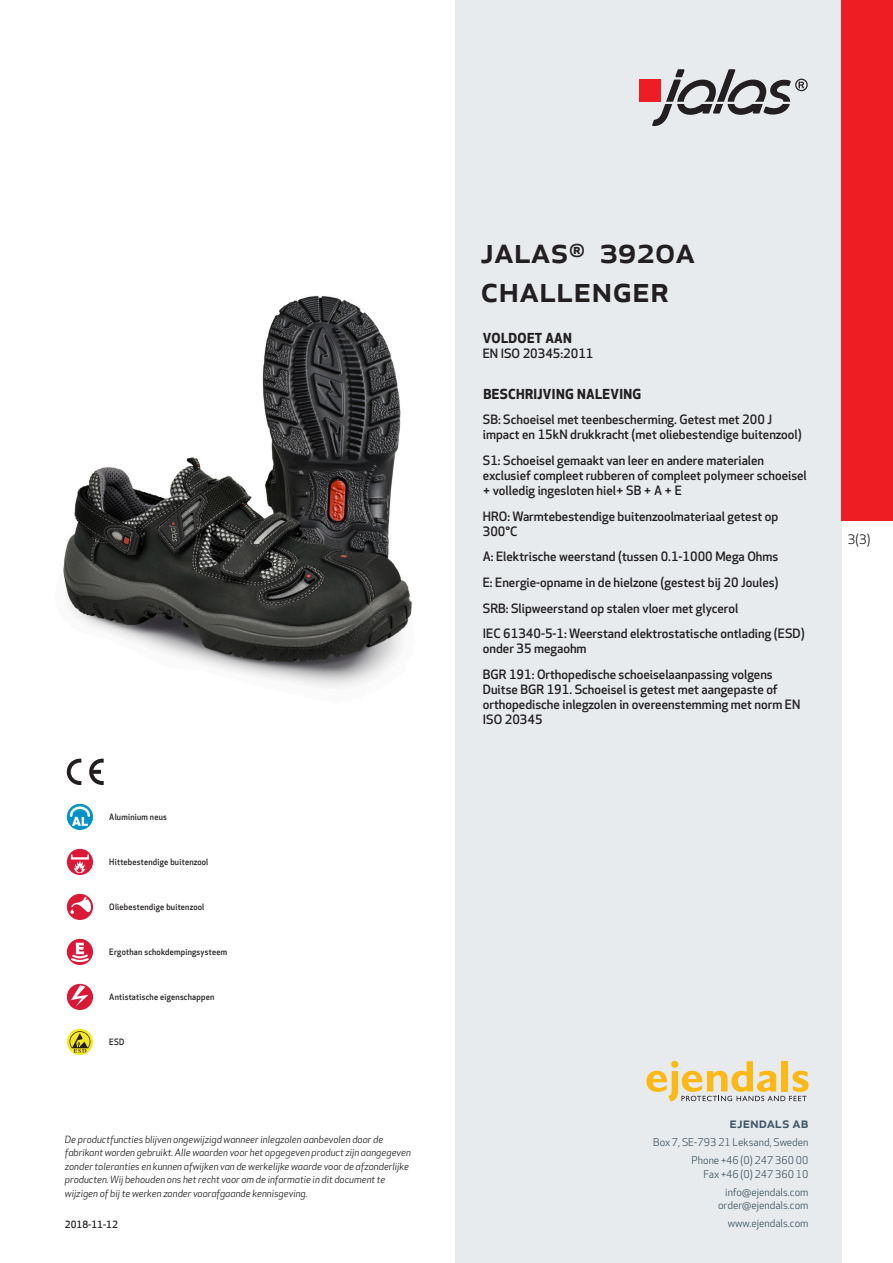
<style>
.page{position:relative;width:893px;height:1263px;background:#fff}
.page>*{position:absolute;margin:0;border:0;box-sizing:border-box;transform-origin:0 0}
.prodname{font:500 36px/39px "Apex New";color:#231f20}
.t1{font:500 15px "Apex New";color:#405968}
.Funktion_body{font:700 13.5px "Apex New";letter-spacing:.025em;color:#231f20}
.t2{font:12.75px "Apex New";color:#231f20}
.Funktion_body-2{font:500 12.6px/15px "Apex New";color:#231f20}
.t3{font:10.5px/18px "Apex New";color:#405968;text-align:right}
.t4{font:italic 9.75px/13.5px "Apex New";color:#231f20}
.t5{font:500 9.75px "Apex New";color:#231f20}
.Artikel{font:500 8.55px "Apex New";letter-spacing:.025em;color:#231f20;scale:.95 1}
</style>
<div class="page">
<div style="left:455px;top:0;width:387px;height:1263px;background:#e8ebee"></div>
<svg style="left:646px;top:1061px;width:162px;height:40px"></svg>
<img style="left:63px;top:296px;width:349px;height:391px">
<div style="left:842px;top:0;width:51px;height:520px;background:#ee1d23"></div>
<svg style="left:67px;top:804px;width:26px;height:26px"></svg>
<svg style="left:70px;top:806px;width:20px;height:20px"></svg>
<div style="left:67px;top:849px;width:26px;height:26px;background:#db1836;border-radius:50%"></div>
<svg style="left:71px;top:854px;width:18px;height:19px"></svg>
<div style="left:67px;top:894px;width:26px;height:26px;background:#db1836;border-radius:50%"></div>
<svg style="left:70px;top:897px;width:21px;height:17px"></svg>
<svg style="left:67px;top:939px;width:26px;height:26px"></svg>
<svg style="left:69px;top:943px;width:22px;height:20px"></svg>
<div style="left:67px;top:984px;width:26px;height:26px;background:#db1836;border-radius:50%"></div>
<svg style="left:71px;top:985px;width:18px;height:22px"></svg>
<svg style="left:67px;top:1029px;width:26px;height:26px"></svg>
<svg style="left:70px;top:1031px;width:20px;height:22px"></svg>
<svg style="left:89px;top:759px;width:15px;height:26px"></svg>
<svg style="left:67px;top:759px;width:14px;height:26px"></svg>
<div style="left:639px;top:80px;width:22px;height:22px;background:#ee1d23"></div>
<svg style="left:652px;top:69px;width:156px;height:57px"></svg>
<p class="Artikel" style="left:109px;top:811px;width:62px">Aluminium neus</p>
<p class="Artikel" style="left:109px;top:856px;width:106px">Hittebestendige buitenzool</p>
<p class="Artikel" style="left:109px;top:901px;width:102px">Oliebestendige buitenzool</p>
<p class="Artikel" style="left:109px;top:946px;width:126px">Ergothan schokdempingsysteem</p>
<p class="Artikel" style="left:109px;top:991px;width:112px">Antistatische eigenschappen</p>
<p class="Artikel" style="left:109px;top:1036px;width:17px">ESD</p>
<p class="t4" style="left:65px;top:1132px;width:347px">De productfuncties blijven ongewijzigd wanneer inlegzolen aanbevolen door de fabrikant worden gebruikt. Alle waarden voor het opgegeven product zijn aangegeven zonder toleranties en kunnen afwijken van de werkelijke waarde voor de afzonderlijke producten. Wij behouden ons het recht voor om de informatie in dit document te wijzigen of bij te werken zonder voorafgaande kennisgeving.</p>
<p class="t5" style="left:65px;top:1218px;width:54px">2018-11-12</p>
<p class="prodname" style="left:480px;top:230px;width:216px">JALAS<sup>®</sup> 3920A<br>Challenger</p>
<p class="Funktion_body" style="left:483px;top:328px;width:91px">VOLDOET AAN</p>
<p class="Funktion_body-2" style="left:483px;top:346px;width:112px">EN ISO 20345:2011</p>
<p class="Funktion_body" style="left:483px;top:384px;width:159px">BESCHRIJVING NALEVING</p>
<p class="Funktion_body-2" style="left:483px;top:412px;width:320px">SB: Schoeisel met teenbescherming. Getest met 200 J impact en 15kN drukkracht (met oliebestendige buitenzool)</p>
<p class="Funktion_body-2" style="left:483px;top:453px;width:325px">S1: Schoeisel gemaakt van leer en andere materialen exclusief compleet rubberen of compleet polymeer schoeisel + volledig ingesloten hiel+ SB + A + E</p>
<p class="Funktion_body-2" style="left:483px;top:508px;width:297px">HRO: Warmtebestendige buitenzoolmateriaal getest op<br>300°C</p>
<p class="Funktion_body-2" style="left:483px;top:549px;width:297px">A: Elektrische weerstand (tussen 0.1-1000 Mega Ohms</p>
<p class="Funktion_body-2" style="left:483px;top:575px;width:297px">E: Energie-opname in de hielzone (gestest bij 20 Joules)</p>
<p class="Funktion_body-2" style="left:483px;top:600px;width:257px">SRB: Slipweerstand op stalen vloer met glycerol</p>
<p class="Funktion_body-2" style="left:483px;top:626px;width:323px">IEC 61340-5-1: Weerstand elektrostatische ontlading (ESD) onder 35 megaohm</p>
<p class="Funktion_body-2" style="left:483px;top:667px;width:319px">BGR 191: Orthopedische schoeiselaanpassing volgens Duitse BGR 191. Schoeisel is getest met aangepaste of orthopedische inlegzolen in overeenstemming met norm EN ISO 20345</p>
<p class="t2" style="left:848px;top:531px;width:24px">3(3)</p>
<p class="t1" style="left:729px;top:1113px;width:80px">ejendals ab</p>
<p class="t3" style="left:653px;top:1133px;width:157px">Box 7, SE-793 21 Leksand, Sweden<br>Phone +46 (0) 247 360 00</p>
<p class="t3" style="left:703px;top:1165px;width:107px">Fax +46 (0) 247 360 10 info@ejendals.com</p>
<p class="t3" style="left:718px;top:1196px;width:92px">order@ejendals.com</p>
<p class="t3" style="left:728px;top:1215px;width:82px">www.ejendals.com</p>
</div>
